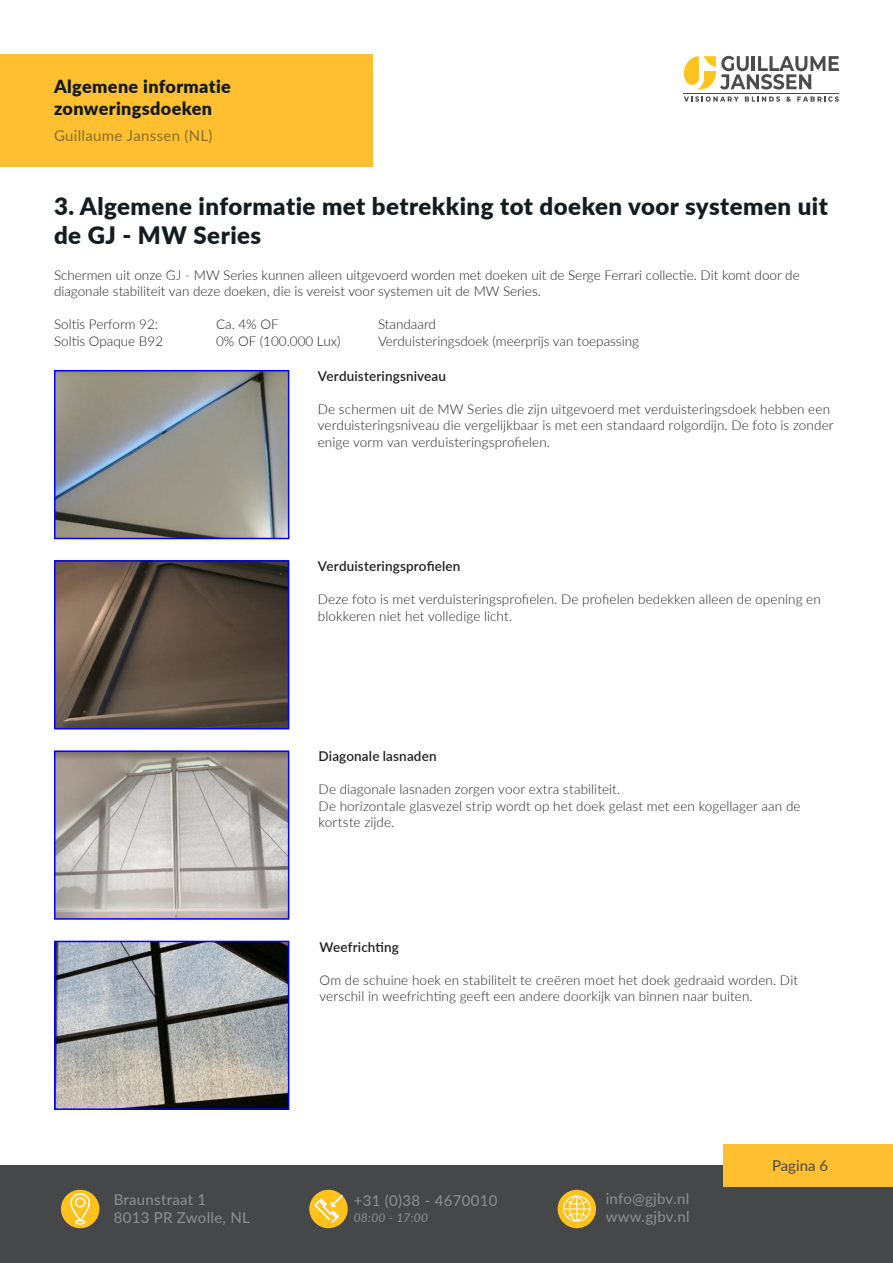
<style>
.page{position:relative;width:893px;height:1263px;background:#fff}
.page>*{position:absolute;margin:0;border:0;box-sizing:border-box;transform-origin:0 0}
.t1{font:900 24px/28.8px "Lato";letter-spacing:.02em;color:#131c21}
.t2{font:900 18px/21.6px "Lato";letter-spacing:.02em;color:#121a21}
.t3{font:15px "Lato";letter-spacing:.02em;color:#909091}
.t4{font:15px "Lato";letter-spacing:.02em;color:#121a21}
.t5{font:15px "Lato";color:#454749}
.t6{font:300 13.5px/16.5px "Lato";letter-spacing:.005em;color:#231f20}
.t7{font:600 13.5px "Lato";letter-spacing:.01em;color:#231f20}
.t8{font:italic 12px "Lato";letter-spacing:.02em;color:#909091}
</style>
<div class="page">
<div style="left:0;top:54px;width:372px;height:112px;background:#febf31"></div>
<svg style="left:684px;top:96px;width:55px;height:6px"></svg>
<svg style="left:745px;top:96px;width:35px;height:6px"></svg>
<svg style="left:786px;top:96px;width:5px;height:6px"></svg>
<svg style="left:797px;top:96px;width:42px;height:6px"></svg>
<hr style="left:684px;top:93px;width:155px;height:1px;background:#4d4c4d">
<svg style="left:684px;top:56px;width:155px;height:34px"></svg>
<div style="left:0;top:1165px;width:893px;height:98px;background:#454749"></div>
<div style="left:723px;top:1144px;width:170px;height:42px;background:#febf31"></div>
<div style="left:558px;top:1190px;width:38px;height:38px;background:#ffc11c;border-radius:50%"></div>
<svg style="left:563px;top:1195px;width:28px;height:27px"></svg>
<div style="left:309px;top:1190px;width:39px;height:38px;background:#ffc11c;border-radius:50%"></div>
<svg style="left:315px;top:1195px;width:27px;height:27px"></svg>
<div style="left:61px;top:1190px;width:38px;height:38px;background:#ffc11c;border-radius:50%"></div>
<svg style="left:70px;top:1193px;width:20px;height:31px"></svg>
<img style="left:57px;top:373px;width:229px;height:163px">
<div style="left:54px;top:370px;width:235px;height:169px;border:2px solid #00f"></div>
<img style="left:57px;top:563px;width:229px;height:163px">
<div style="left:54px;top:560px;width:235px;height:169px;border:2px solid #00f"></div>
<img style="left:57px;top:753px;width:229px;height:164px">
<div style="left:54px;top:750px;width:235px;height:170px;border:2px solid #00f"></div>
<img style="left:57px;top:944px;width:229px;height:163px">
<div style="left:54px;top:941px;width:235px;height:169px;border:2px solid #00f"></div>
<p class="t2" style="left:54px;top:75px;width:178px">Algemene informatie zonweringsdoeken</p>
<p class="t4" style="left:54px;top:125px;width:160px">Guillaume Janssen (NL)</p>
<p class="t1" style="left:54px;top:191px;width:775px">3. Algemene informatie met betrekking tot doeken voor systemen uit de GJ - MW Series</p>
<p class="t6" style="left:54px;top:266px;width:747px">Schermen uit onze GJ - MW Series kunnen alleen uitgevoerd worden met doeken uit de Serge Ferrari collectie. Dit komt door de diagonale stabiliteit van deze doeken, die is vereist voor systemen uit de MW Series.</p>
<p class="t6" style="left:54px;top:316px;width:106px">Soltis Perform 92:</p>
<p class="t6" style="left:216px;top:316px;width:64px">Ca. 4% OF</p>
<p class="t6" style="left:378px;top:316px;width:59px">Standaard</p>
<p class="t6" style="left:54px;top:332px;width:111px">Soltis Opaque B92</p>
<p class="t6" style="left:216px;top:332px;width:126px">0% OF (100.000 Lux)</p>
<p class="t6" style="left:378px;top:332px;width:262px">Verduisteringsdoek (meerprijs van toepassing</p>
<p class="t7" style="left:318px;top:366px;width:130px">Verduisteringsniveau</p>
<p class="t6" style="left:318px;top:400px;width:517px">De schermen uit de MW Series die zijn uitgevoerd met verduisteringsdoek hebben een verduisteringsniveau die vergelijkbaar is met een standaard rolgordijn. De foto is zonder enige vorm van verduisteringsprofielen.</p>
<p class="t7" style="left:318px;top:556px;width:144px">Verduisteringsprofielen</p>
<p class="t6" style="left:318px;top:590px;width:504px">Deze foto is met verduisteringsprofielen. De profielen bedekken alleen de opening en blokkeren niet het volledige licht.</p>
<p class="t7" style="left:319px;top:747px;width:120px">Diagonale lasnaden</p>
<p class="t6" style="left:319px;top:781px;width:303px">De diagonale lasnaden zorgen voor extra stabiliteit.</p>
<p class="t6" style="left:319px;top:797px;width:484px">De horizontale glasvezel strip wordt op het doek gelast met een kogellager aan de kortste zijde.</p>
<p class="t7" style="left:320px;top:937px;width:81px">Weefrichting</p>
<p class="t6" style="left:320px;top:971px;width:480px">Om de schuine hoek en stabiliteit te creëren moet het doek gedraaid worden. Dit verschil in weefrichting geeft een andere doorkijk van binnen naar buiten.</p>
<p class="t3" style="left:114px;top:1188px;width:94px">Braunstraat 1</p>
<p class="t3" style="left:114px;top:1206px;width:138px">8013 PR Zwolle, NL</p>
<p class="t3" style="left:354px;top:1189px;width:145px">+31 (0)38 - 4670010</p>
<p class="t8" style="left:354px;top:1209px;width:76px">08:00 - 17:00</p>
<p class="t3" style="left:606px;top:1188px;width:85px">info@gjbv.nl</p>
<p class="t3" style="left:606px;top:1206px;width:85px">www.gjbv.nl</p>
<p class="t5" style="left:772px;top:1155px;width:57px">Pagina 6</p>
</div>
